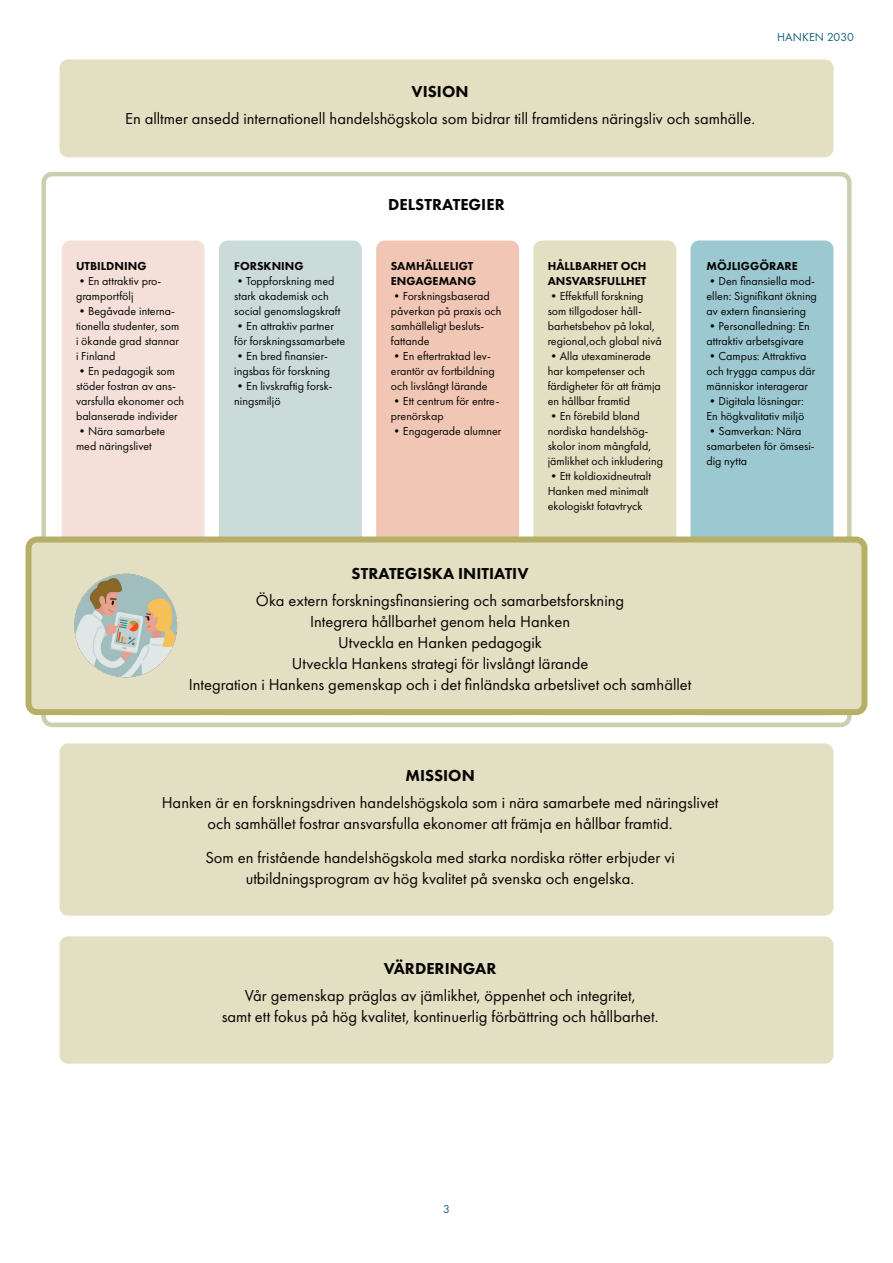
<style>
.page{position:relative;width:893px;height:1263px;background:#fff}
.page>*{position:absolute;margin:0;border:0;box-sizing:border-box;transform-origin:0 0}
.t1{font:16.5px/21px "Futura PT";color:#040503;text-align:center}
.t2{font:800 16.5px "Futura PT";color:#040503}
.t3{font:12px/15px "Futura PT";color:#040503}
.t4{font:800 12px/15px "Futura PT";color:#040503}
.t5{font:12px "Futura PT";letter-spacing:.01em;color:#175f7b}
</style>
<div class="page">
<div style="left:60px;top:59px;width:773px;height:98px;background:#e2dfc2;border-radius:9px"></div>
<div style="left:41px;top:172px;width:811px;height:555px;border:4px solid #cbcfae;border-radius:9px"></div>
<div style="left:62px;top:241px;width:143px;height:474px;background:#f5dfd9;border-radius:9px"></div>
<div style="left:376px;top:241px;width:143px;height:474px;background:#f2c6b4;border-radius:9px"></div>
<div style="left:219px;top:241px;width:143px;height:474px;background:#cbdbda;border-radius:9px"></div>
<div style="left:533px;top:241px;width:143px;height:474px;background:#e2dfc2;border-radius:9px"></div>
<div style="left:691px;top:241px;width:142px;height:474px;background:#9cc8d1;border-radius:9px"></div>
<div style="left:29px;top:539px;width:835px;height:173px;background:#e2dfc2;border-radius:9px"></div>
<div style="left:26px;top:536px;width:841px;height:179px;border:6px solid #b7af67;border-radius:9px"></div>
<img style="left:74px;top:573px;width:104px;height:105px">
<div style="left:60px;top:743px;width:773px;height:173px;background:#e2dfc2;border-radius:9px"></div>
<div style="left:60px;top:936px;width:773px;height:127px;background:#e2dfc2;border-radius:9px"></div>
<p class="t2" style="left:412px;top:81px;width:58px">VISION</p>
<p class="t1" style="left:125px;top:108px;width:632px">En alltmer ansedd internationell handelshögskola som bidrar till framtidens näringsliv och samhälle.</p>
<p class="t5" style="left:777px;top:30px;width:78px">HANKEN 2030</p>
<p class="t2" style="left:388px;top:194px;width:118px">DELSTRATEGIER</p>
<p class="t4" style="left:76px;top:258px;width:72px">UTBILDNING</p>
<p class="t3" style="left:76px;top:273px;width:87px">•En attraktiv pro&shy;gramportfölj</p>
<p class="t3" style="left:76px;top:303px;width:105px">•Begåvade interna&shy;tionella studenter, som i ökande grad stannar i Finland</p>
<p class="t3" style="left:76px;top:363px;width:110px">•En pedagogik som stöder fostran av ans&shy;varsfulla ekonomer och balanserade individer</p>
<p class="t3" style="left:76px;top:423px;width:91px">•Nära samarbete med näringslivet</p>
<p class="t4" style="left:234px;top:258px;width:71px">FORSKNING</p>
<p class="t3" style="left:234px;top:273px;width:108px">•Toppforskning med stark akademisk och social genomslagskraft</p>
<p class="t3" style="left:234px;top:318px;width:113px">•En attraktiv partner för forskningssamarbete</p>
<p class="t3" style="left:234px;top:348px;width:98px">•En bred finansier&shy;ingsbas för forskning</p>
<p class="t3" style="left:234px;top:378px;width:100px">•En livskraftig forsk&shy;ningsmiljö</p>
<p class="t4" style="left:391px;top:258px;width:84px">SAMHÄLLELIGT</p>
<p class="t4" style="left:391px;top:273px;width:87px">ENGAGEMANG</p>
<p class="t3" style="left:391px;top:288px;width:112px">•Forskningsbaserad påverkan på praxis och samhälleligt besluts&shy;fattande</p>
<p class="t3" style="left:391px;top:348px;width:105px">•En eftertraktad lev&shy;erantör av fortbildning och livslångt lärande</p>
<p class="t3" style="left:391px;top:393px;width:110px">•Ett centrum för entre&shy;prenörskap</p>
<p class="t3" style="left:391px;top:423px;width:112px">•Engagerade alumner</p>
<p class="t4" style="left:548px;top:258px;width:100px">HÅLLBARHET OCH<br>ANSVARSFULLHET</p>
<p class="t3" style="left:548px;top:288px;width:116px">•Effektfull forskning som tillgodoser håll&shy;barhetsbehov på lokal, regional,och global nivå</p>
<p class="t3" style="left:548px;top:348px;width:115px">•Alla utexaminerade har kompetenser och färdigheter för att främja en hållbar framtid</p>
<p class="t3" style="left:548px;top:408px;width:117px">•En förebild bland nordiska handelshög&shy;skolor inom mångfald, jämlikhet och inkludering</p>
<p class="t3" style="left:548px;top:468px;width:105px">•Ett koldioxidneutralt<br>Hanken med minimalt ekologiskt fotavtryck</p>
<p class="t4" style="left:706px;top:258px;width:93px">MÖJLIGGÖRARE</p>
<p class="t3" style="left:706px;top:273px;width:112px">•Den finansiella mod&shy;ellen: Signifikant ökning av extern finansiering</p>
<p class="t3" style="left:706px;top:318px;width:105px">•Personalledning: En attraktiv arbetsgivare</p>
<p class="t3" style="left:706px;top:348px;width:110px">•Campus: Attraktiva och trygga campus där människor interagerar</p>
<p class="t3" style="left:706px;top:393px;width:99px">•Digitala lösningar:<br>En högkvalitativ miljö</p>
<p class="t3" style="left:706px;top:423px;width:110px">•Samverkan: Nära samarbeten för ömsesi&shy;dig nytta</p>
<p class="t2" style="left:352px;top:563px;width:178px">STRATEGISKA INITIATIV</p>
<p class="t1" style="left:256px;top:590px;width:370px">Öka extern forskningsfinansiering och samarbetsforskning</p>
<p class="t1" style="left:310px;top:611px;width:261px">Integrera hållbarhet genom hela Hanken</p>
<p class="t1" style="left:338px;top:632px;width:205px">Utveckla en Hanken pedagogik</p>
<p class="t1" style="left:292px;top:653px;width:298px">Utveckla Hankens strategi för livslångt lärande</p>
<p class="t1" style="left:189px;top:674px;width:504px">Integration i Hankens gemenskap och i det finländska arbetslivet och samhället</p>
<p class="t2" style="left:405px;top:765px;width:71px">MISSION</p>
<p class="t1" style="left:162px;top:791px;width:558px">Hanken är en forskningsdriven handelshögskola som i nära samarbete med näringslivet och samhället fostrar ansvarsfulla ekonomer att främja en hållbar framtid.</p>
<p class="t1" style="left:205px;top:847px;width:471px">Som en fristående handelshögskola med starka nordiska rötter erbjuder vi utbildningsprogram av hög kvalitet på svenska och engelska.</p>
<p class="t2" style="left:384px;top:958px;width:114px">VÄRDERINGAR</p>
<p class="t1" style="left:222px;top:984px;width:438px">Vår gemenskap präglas av jämlikhet, öppenhet och integritet,<br>samt ett fokus på hög kvalitet, kontinuerlig förbättring och hållbarhet.</p>
<p class="t5" style="left:443px;top:1201px;width:8px">3</p>
</div>
